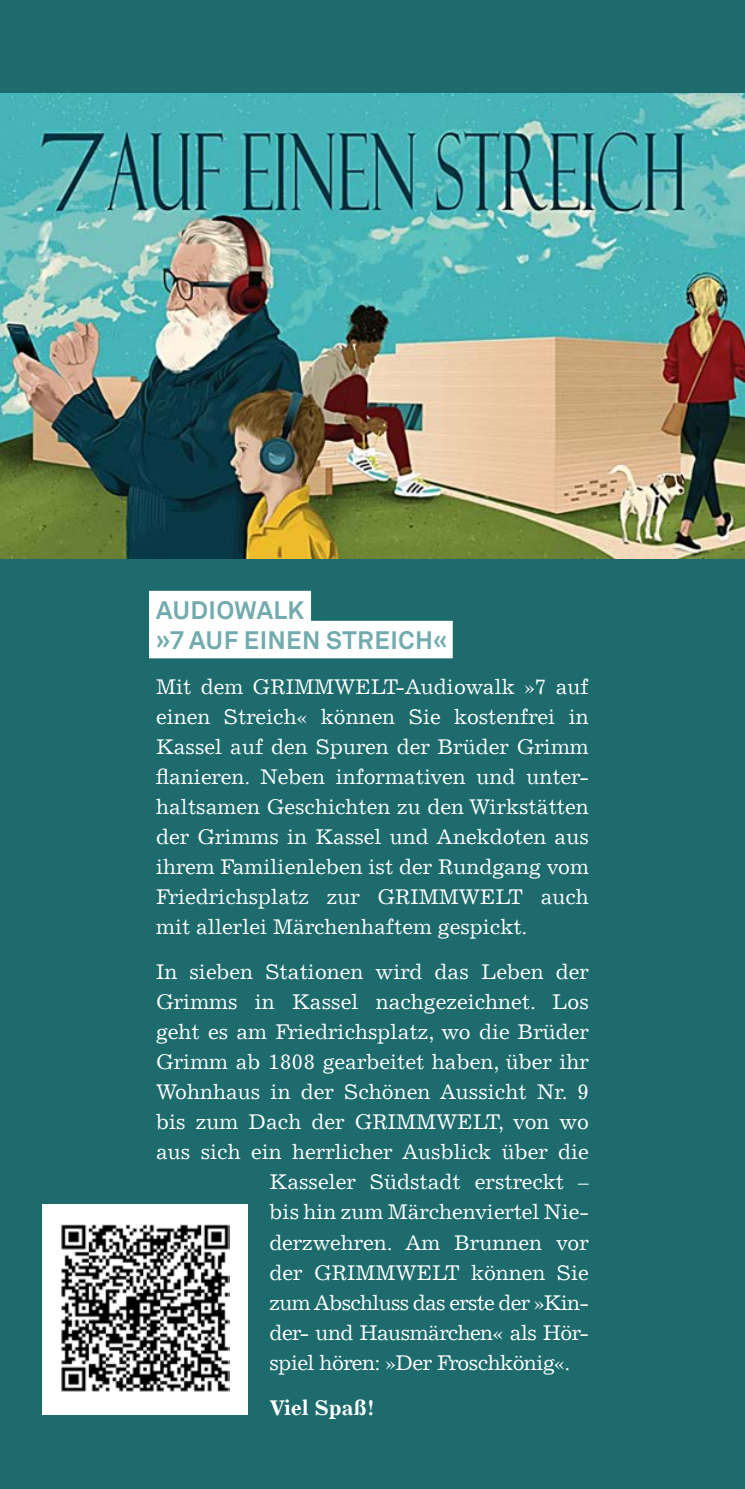
<style>
.page{position:relative;width:745px;height:1489px;background:#fff}
.page>*{position:absolute;margin:0;border:0;box-sizing:border-box;transform-origin:0 0}
.t1{font:700 25px/30px "Akkurat LL";letter-spacing:.01em;color:#72abae}
.t2{font:21.25px/30px "Excelsior LT";color:#fff;text-align:justify}
.t3{font:21.25px "Excelsior LT";letter-spacing:-.025em;color:#fff}
.t4{font:21.25px "Excelsior LT";letter-spacing:-.035em;color:#fff}
.t5{font:700 21.25px "Excelsior LT";color:#fff}
</style>
<div class="page">
<hr style="left:744px;top:199px;width:1px;height:1289px;background:#dcdddf">
<div style="left:0;top:0;width:744px;height:1488px;background:#1d6b6d"></div>
<img style="left:0;top:94px;width:744px;height:464px">
<div style="left:149px;top:590px;width:162px;height:38px;background:#fff"></div>
<div style="left:149px;top:620px;width:303px;height:38px;background:#fff"></div>
<div style="left:43px;top:1204px;width:205px;height:210px;background:#fff"></div>
<img style="left:61px;top:1224px;width:169px;height:167px">
<p class="t1" style="left:156px;top:593px;width:292px">AUDIOWALK<br>»7 AUF EINEN STREICH«</p>
<p class="t2" style="left:156px;top:672px;width:434px">Mit dem GRIMMWELT-Audiowalk »7 auf einen Streich« können Sie kostenfrei in Kassel auf den Spuren der Brüder Grimm flanieren. Neben informativen und unter&shy;haltsamen Geschichten zu den Wirkstätten der Grimms in Kassel und Anekdoten aus ihrem Familienleben ist der Rundgang vom Friedrichsplatz zur GRIMMWELT auch mit allerlei Märchenhaftem gespickt.</p>
<p class="t2" style="left:156px;top:957px;width:434px">In sieben Stationen wird das Leben der</p>
<p class="t2" style="left:156px;top:987px;width:434px">Grimms in Kassel nachgezeichnet. Los</p>
<p class="t2" style="left:156px;top:1017px;width:434px">geht es am Friedrichsplatz, wo die Brüder</p>
<p class="t2" style="left:156px;top:1047px;width:434px">Grimm ab 1808 gearbeitet haben, über ihr</p>
<p class="t2" style="left:156px;top:1077px;width:434px">Wohnhaus in der Schönen Aussicht Nr. 9</p>
<p class="t2" style="left:156px;top:1107px;width:434px">bis zum Dach der GRIMMWELT, von wo</p>
<p class="t2" style="left:156px;top:1137px;width:434px">aus sich ein herrlicher Ausblick über die</p>
<p class="t2" style="left:269px;top:1167px;width:320px">Kasseler Südstadt erstreckt –</p>
<p class="t2" style="left:269px;top:1197px;width:320px">bis hin zum Märchenviertel Nie-</p>
<p class="t2" style="left:269px;top:1227px;width:320px">derzwehren. Am Brunnen vor</p>
<p class="t2" style="left:269px;top:1257px;width:320px">der GRIMMWELT können Sie</p>
<p class="t4" style="left:269px;top:1289px;width:320px">zum Abschluss das erste der »Kin-</p>
<p class="t3" style="left:269px;top:1319px;width:320px">der- und Hausmärchen« als Hör-</p>
<p class="t3" style="left:269px;top:1349px;width:302px">spiel hören: »Der Froschkönig«.</p>
<p class="t5" style="left:269px;top:1394px;width:107px">Viel Spaß!</p>
</div>
